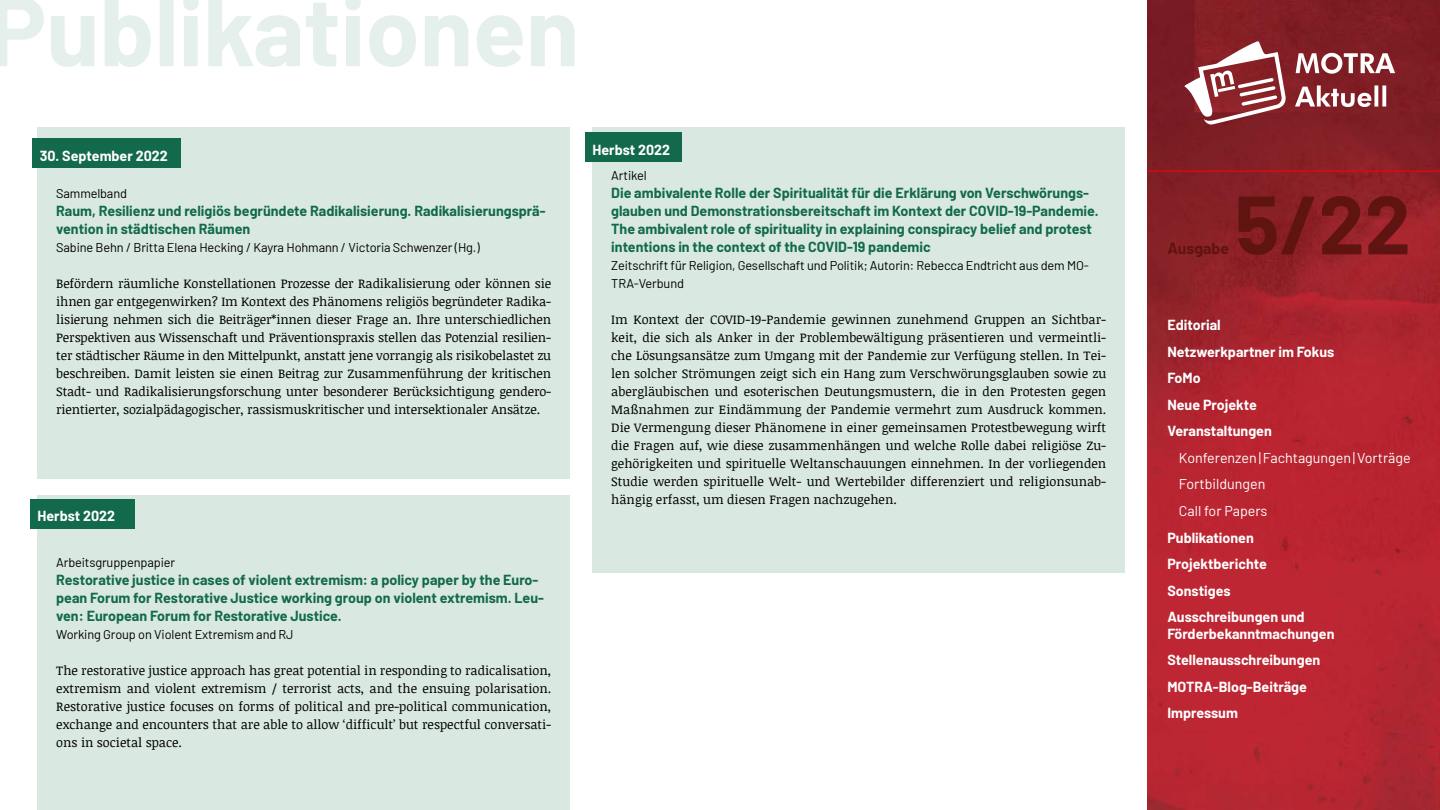
<style>
.page{position:relative;width:1440px;height:810px;background:#fff}
.page>*{position:absolute;margin:0;border:0;box-sizing:border-box;transform-origin:0 0}
.t1{font:700 97.5px "Barlow";color:#e5efeb}
.t2{font:700 82.5px "Barlow";color:#5f1412}
.t3{font:700 15.75px "Barlow";color:#5f1412}
.t4{font:700 14.25px/18px "Barlow";color:#12694b}
.t5{font:700 14.25px/26.5px "Barlow";color:#fff}
.t6{font:14.25px/26.5px "Barlow";color:#fff}
.t7{font:12.75px/18px "Noticia Text";color:#000;text-align:justify}
.t8{font:12.75px/18px "Barlow";letter-spacing:-.01em;color:#000}
</style>
<div class="page">
<img style="left:1148px;top:0;width:292px;height:810px">
<hr style="left:1148px;top:171px;width:292px;height:1px;background:#e30613">
<svg style="left:1295px;top:85px;width:91px;height:22px"></svg>
<svg style="left:1296px;top:53px;width:99px;height:21px"></svg>
<svg style="left:1184px;top:41px;width:102px;height:84px"></svg>
<div style="left:38px;top:495px;width:532px;height:315px;background:#d9e9e2"></div>
<div style="left:30px;top:500px;width:105px;height:29px;background:#12694b"></div>
<div style="left:38px;top:128px;width:532px;height:351px;background:#d9e9e2"></div>
<div style="left:32px;top:139px;width:149px;height:29px;background:#12694b"></div>
<div style="left:592px;top:128px;width:533px;height:445px;background:#d9e9e2"></div>
<div style="left:585px;top:133px;width:97px;height:29px;background:#12694b"></div>
<h1 class="t1" style="left:-12px;top:-41px;width:593px">Publikationen</h1>
<p class="t5" style="left:40px;top:141px;width:130px">30. September 2022</p>
<p class="t8" style="left:56px;top:183px;width:72px">Sammelband</p>
<p class="t4" style="left:56px;top:201px;width:491px">Raum, Resilienz und religiös begründete Radikalisierung. Radikalisierungsprä&shy;vention in städtischen Räumen</p>
<p class="t8" style="left:56px;top:237px;width:425px">Sabine Behn / Britta Elena Hecking / Kayra Hohmann / Victoria Schwenzer (Hg.)</p>
<p class="t7" style="left:56px;top:274px;width:496px">Befördern räumliche Konstellationen Prozesse der Radikalisierung oder können sie ihnen gar entgegenwirken? Im Kontext des Phänomens religiös begründeter Radika&shy;lisierung nehmen sich die Beiträger*innen dieser Frage an. Ihre unterschiedlichen Perspektiven aus Wissenschaft und Präventionspraxis stellen das Potenzial resilien&shy;ter städtischer Räume in den Mittelpunkt, anstatt jene vorrangig als risikobelastet zu beschreiben. Damit leisten sie einen Beitrag zur Zusammenführung der kritischen Stadt- und Radikalisierungsforschung unter besonderer Berücksichtigung gendero&shy;rientierter, sozialpädagogischer, rassismuskritischer und intersektionaler Ansätze.</p>
<p class="t5" style="left:38px;top:502px;width:79px">Herbst 2022</p>
<p class="t8" style="left:56px;top:552px;width:120px">Arbeitsgruppenpapier</p>
<p class="t4" style="left:56px;top:570px;width:489px">Restorative justice in cases of violent extremism: a policy paper by the Euro&shy;pean Forum for Restorative Justice working group on violent extremism. Leu&shy;ven: European Forum for Restorative Justice.</p>
<p class="t8" style="left:56px;top:624px;width:239px">Working Group on Violent Extremism and RJ</p>
<p class="t7" style="left:56px;top:661px;width:497px">The restorative justice approach has great potential in responding to radicalisation, extremism and violent extremism / terrorist acts, and the ensuing polarisation.<br>Restorative justice focuses on forms of political and pre-political communication, exchange and encounters that are able to allow ‘difficult’ but respectful conversati&shy;ons in societal space.</p>
<p class="t5" style="left:592px;top:135px;width:79px">Herbst 2022</p>
<p class="t8" style="left:611px;top:165px;width:37px">Artikel</p>
<p class="t4" style="left:611px;top:183px;width:489px">Die ambivalente Rolle der Spiritualität für die Erklärung von Verschwörungs&shy;glauben und Demonstrationsbereitschaft im Kontext der COVID-19-Pandemie.<br>The ambivalent role of spirituality in explaining conspiracy belief and protest intentions in the context of the COVID-19 pandemic</p>
<p class="t8" style="left:611px;top:255px;width:479px">Zeitschrift für Religion, Gesellschaft und Politik; Autorin: Rebecca Endtricht aus dem MO-<br>TRA-Verbund</p>
<p class="t7" style="left:611px;top:310px;width:497px">Im Kontext der COVID-19-Pandemie gewinnen zunehmend Gruppen an Sichtbar&shy;keit, die sich als Anker in der Problembewältigung präsentieren und vermeintli&shy;che Lösungsansätze zum Umgang mit der Pandemie zur Verfügung stellen. In Tei&shy;len solcher Strömungen zeigt sich ein Hang zum Verschwörungsglauben sowie zu abergläubischen und esoterischen Deutungsmustern, die in den Protesten gegen Maßnahmen zur Eindämmung der Pandemie vermehrt zum Ausdruck kommen.<br>Die Vermengung dieser Phänomene in einer gemeinsamen Protestbewegung wirft die Fragen auf, wie diese zusammenhängen und welche Rolle dabei religiöse Zu&shy;gehörigkeiten und spirituelle Weltanschauungen einnehmen. In der vorliegenden Studie werden spirituelle Welt- und Wertebilder differenziert und religionsunab&shy;hängig erfasst, um diesen Fragen nachzugehen.</p>
<p class="t3" style="left:1167px;top:237px;width:63px">Ausgabe</p>
<h2 class="t2" style="left:1235px;top:164px;width:177px">5/22</h2>
<p class="t5" style="left:1167px;top:311px;width:168px">Editorial<br>Netzwerkpartner im Fokus<br>FoMo<br>Neue Projekte<br>Veranstaltungen</p>
<p class="t6" style="left:1179px;top:443px;width:233px">Konferenzen|Fachtagungen|Vorträge<br>Fortbildungen<br>Call for Papers</p>
<p class="t5" style="left:1167px;top:523px;width:139px">Publikationen<br>Projektberichte<br>Sonstiges<br>Ausschreibungen und</p>
<p class="t5" style="left:1167px;top:619px;width:169px">Förderbekanntmachungen<br>Stellenausschreibungen<br>MOTRA-Blog-Beiträge<br>Impressum</p>
</div>
